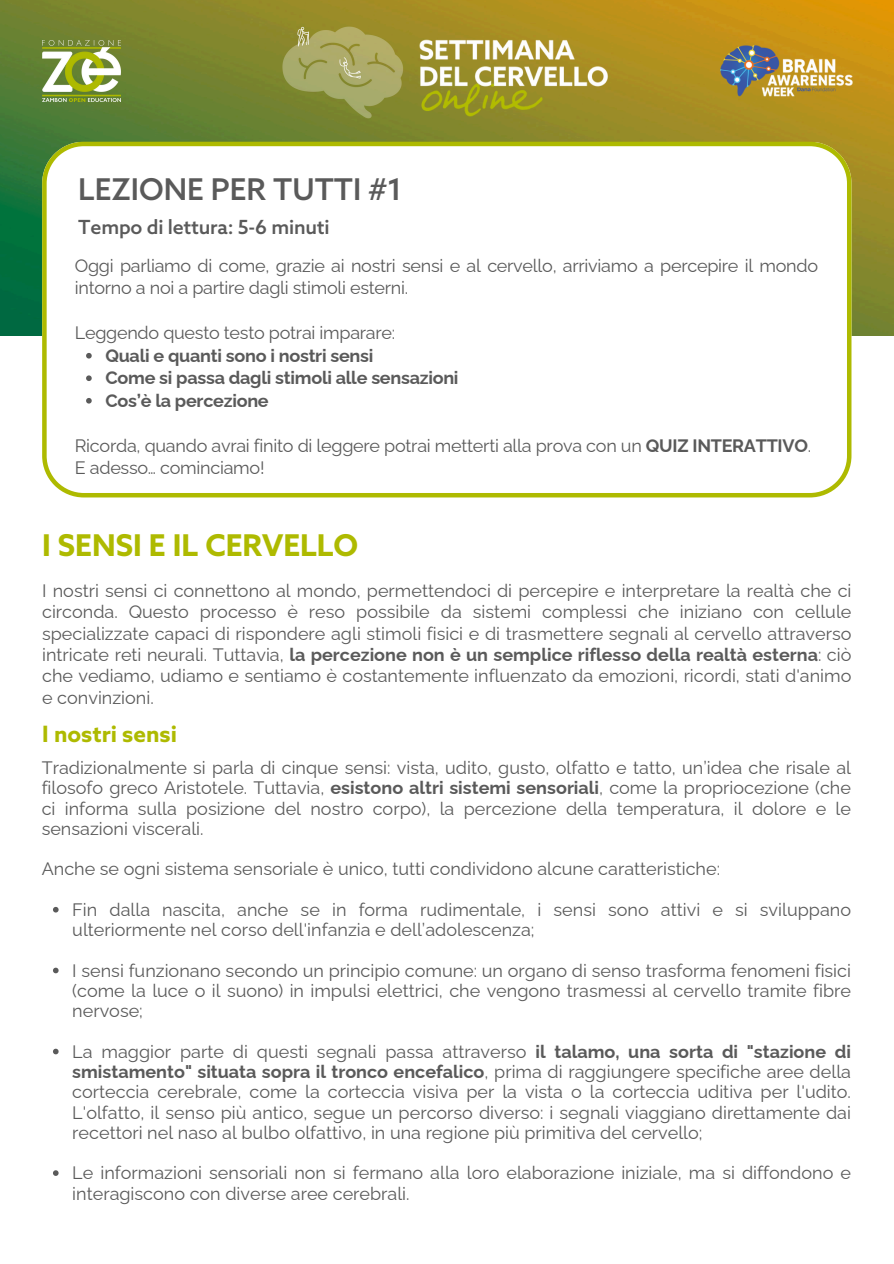
<style>
.page{position:relative;width:894px;height:1264px;background:#fff}
.page>*{position:absolute;margin:0;border:0;box-sizing:border-box;transform-origin:0 0}
.t1{font:500 30px "Azo Sans";color:#5a5a5a}
.t2{font:700 30px "Azo Sans";color:#aeba00}
.t3{font:700 22.5px "Azo Sans";color:#aeba00}
.t4{font:500 19.5px "Azo Sans";letter-spacing:-.01em;color:#5a5a5a}
.t5{font:18px/20.2px "Raleway";color:#5a5a5a;text-align:justify}
.t6{font:700 18px "Raleway";letter-spacing:-.015em;color:#5a5a5a}
.s1{font-weight:700}
</style>
<div class="page">
<img style="left:0;top:0;width:893px;height:335px">
<img style="left:415px;top:35px;width:197px;height:86px">
<img style="left:281px;top:22px;width:125px;height:98px">
<img style="left:42px;top:41px;width:79px;height:60px">
<img style="left:707px;top:32px;width:158px;height:78px">
<svg style="left:42px;top:142px;width:809px;height:355px"></svg>
<svg style="left:86px;top:353px;width:6px;height:5px"></svg>
<svg style="left:86px;top:375px;width:6px;height:6px"></svg>
<svg style="left:86px;top:398px;width:6px;height:5px"></svg>
<svg style="left:53px;top:906px;width:6px;height:6px"></svg>
<svg style="left:53px;top:967px;width:6px;height:6px"></svg>
<svg style="left:53px;top:1048px;width:6px;height:6px"></svg>
<svg style="left:53px;top:1170px;width:6px;height:5px"></svg>
<p class="t1" style="left:78px;top:174px;width:326px">LEZIONE PER TUTTI #1</p>
<p class="t4" style="left:78px;top:217px;width:253px">Tempo di lettura: 5-6 minuti</p>
<p class="t5" style="left:75px;top:254px;width:744px;line-height:22.5px">Oggi parliamo di come, grazie ai nostri sensi e al cervello, arriviamo a percepire il mondo intorno a noi a partire dagli stimoli esterni.</p>
<p class="t5" style="left:75px;top:323px;width:322px">Leggendo questo testo potrai imparare:</p>
<p class="t6" style="left:105px;top:345px;width:269px">Quali e quanti sono i nostri sensi</p>
<h1 class="t6" style="left:105px;top:367px;width:354px">Come si passa dagli stimoli alle sensazioni</h1>
<h3 class="t6" style="left:105px;top:390px;width:165px">Cos’è la percezione</h3>
<p class="t5" style="left:75px;top:435px;width:737px">Ricorda, quando avrai finito di leggere potrai metterti alla prova con un <span class="s1">QUIZ INTERATTIVO</span>.</p>
<p class="t5" style="left:75px;top:458px;width:191px">E adesso… cominciamo!</p>
<p class="t2" style="left:42px;top:529px;width:317px">I SENSI E IL CERVELLO</p>
<p class="t5" style="left:42px;top:580px;width:810px;line-height:21.3px">I nostri sensi ci connettono al mondo, permettendoci di percepire e interpretare la realtà che ci circonda. Questo processo è reso possibile da sistemi complessi che iniziano con cellule specializzate capaci di rispondere agli stimoli fisici e di trasmettere segnali al cervello attraverso intricate reti neurali. Tuttavia, <span class="s1">la percezione non è un semplice riflesso della realtà esterna</span>: ciò che vediamo, udiamo e sentiamo è costantemente influenzato da emozioni, ricordi, stati d'animo e convinzioni.</p>
<h2 class="t3" style="left:42px;top:722px;width:136px">I nostri sensi</h2>
<p class="t5" style="left:42px;top:757px;width:810px">Tradizionalmente si parla di cinque sensi: vista, udito, gusto, olfatto e tatto, un’idea che risale al filosofo greco Aristotele. Tuttavia, <span class="s1">esistono altri sistemi sensoriali</span>, come la propriocezione (che ci informa sulla posizione del nostro corpo), la percezione della temperatura, il dolore e le sensazioni viscerali.</p>
<p class="t5" style="left:42px;top:858px;width:679px">Anche se ogni sistema sensoriale è unico, tutti condividono alcune caratteristiche:</p>
<p class="t5" style="left:72px;top:899px;width:780px">Fin dalla nascita, anche se in forma rudimentale, i sensi sono attivi e si sviluppano ulteriormente nel corso dell'infanzia e dell’adolescenza;</p>
<p class="t5" style="left:72px;top:960px;width:780px">I sensi funzionano secondo un principio comune: un organo di senso trasforma fenomeni fisici (come la luce o il suono) in impulsi elettrici, che vengono trasmessi al cervello tramite fibre nervose;</p>
<p class="t5" style="left:72px;top:1041px;width:780px">La maggior parte di questi segnali passa attraverso <span class="s1">il talamo, una sorta di "stazione di smistamento" situata sopra il tronco encefalico</span>, prima di raggiungere specifiche aree della corteccia cerebrale, come la corteccia visiva per la vista o la corteccia uditiva per l'udito.<br>L'olfatto, il senso più antico, segue un percorso diverso: i segnali viaggiano direttamente dai recettori nel naso al bulbo olfattivo, in una regione più primitiva del cervello;</p>
<h1 class="t5" style="left:72px;top:1162px;width:780px">Le informazioni sensoriali non si fermano alla loro elaborazione iniziale, ma si diffondono e interagiscono con diverse aree cerebrali.</h1>
</div>
